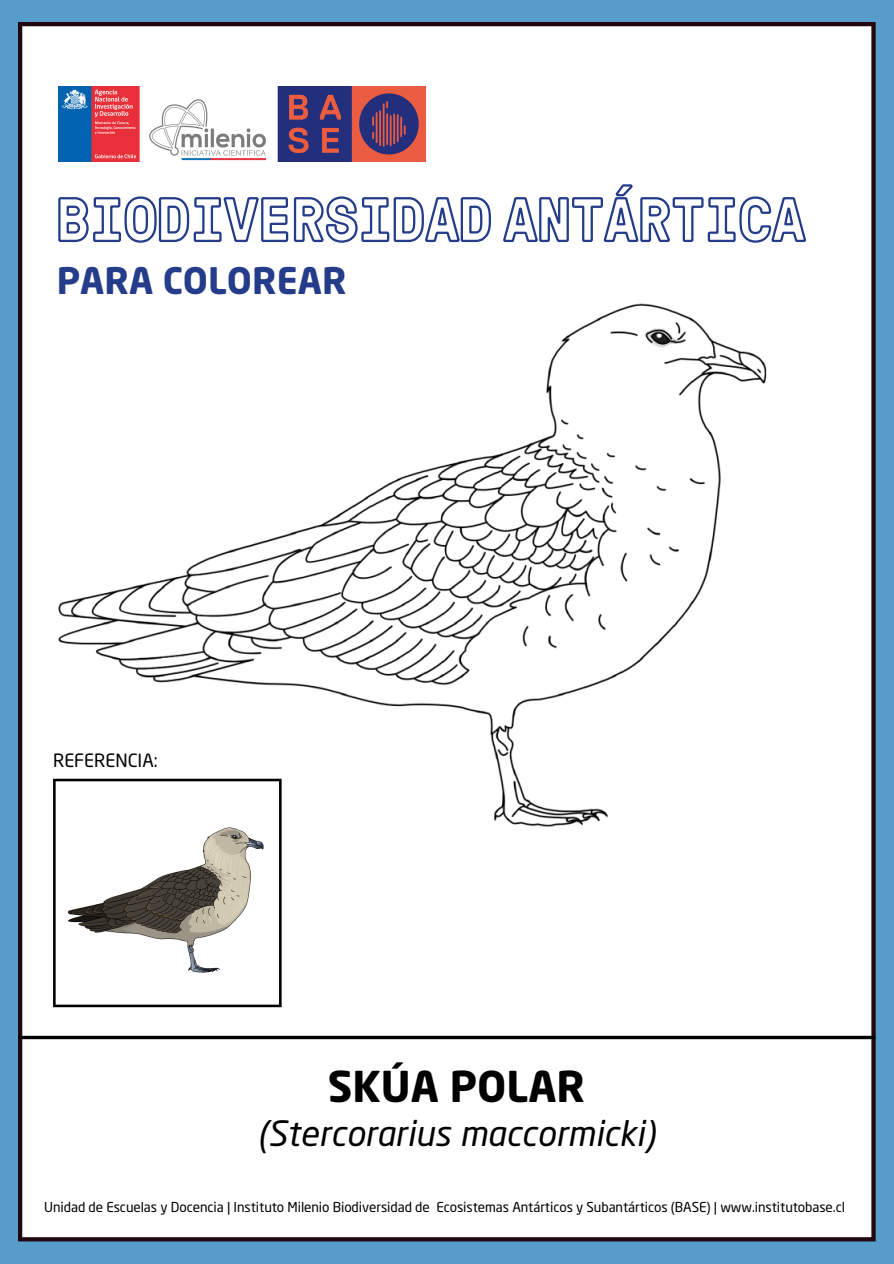
<style>
.page{position:relative;width:894px;height:1264px;background:#fff}
.page>*{position:absolute;margin:0;border:0;box-sizing:border-box;transform-origin:0 0}
.t1{font:700 42px "Neo Sans Std";color:#000}
.t2{font:700 36.15px "Neo Sans Std";color:#243c89}
.t3{font:italic 34.5px "Neo Sans Std";color:#000}
.t4{font:18px "Neo Sans Std";color:#000}
.t5{font:13.5px "Neo Sans Std";letter-spacing:-.005em;color:#000}
</style>
<div class="page">
<div style="left:0;top:0;width:893px;height:1263px;background:#579ccb"></div>
<div style="left:18px;top:22px;width:857px;height:1219px;background:#fff"></div>
<svg style="left:20px;top:1035px;width:853px;height:4px;background:#333"></svg>
<img style="left:40px;top:286px;width:810px;height:565px">
<img style="left:619px;top:292px;width:102px;height:86px">
<img style="left:58px;top:87px;width:367px;height:74px">
<svg style="left:57px;top:186px;width:434px;height:58px;background:#ced4e4"></svg>
<svg style="left:502px;top:166px;width:302px;height:107px;background:#e5e8f1"></svg>
<svg style="left:53px;top:778px;width:228px;height:229px;background:#d7d6d4"></svg>
<p class="t2" style="left:57px;top:266px;width:291px">PARA COLOREAR</p>
<p class="t4" style="left:53px;top:753px;width:106px">REFERENCIA:</p>
<p class="t1" style="left:327px;top:1069px;width:259px">SKÚA POLAR</p>
<p class="t3" style="left:257px;top:1119px;width:399px">(Stercorarius maccormicki)</p>
<p class="t5" style="left:44px;top:1201px;width:802px">Unidad de Escuelas y Docencia | Instituto Milenio Biodiversidad de Ecosistemas Antárticos y Subantárticos (BASE) | www.institutobase.cl</p>
</div>
